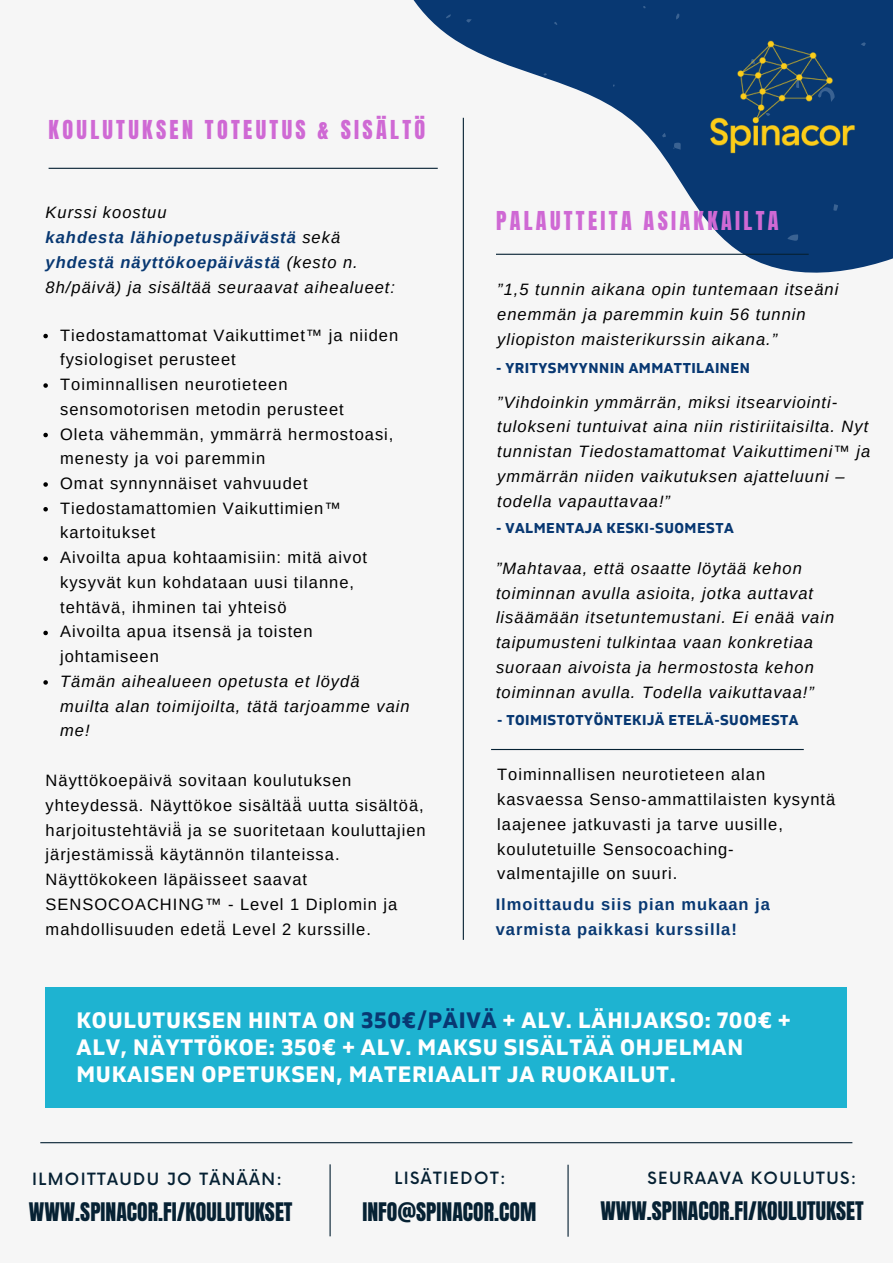
<style>
.page{position:relative;width:893px;height:1264px;background:#fff}
.page>*{position:absolute;margin:0;border:0;box-sizing:border-box;transform-origin:0 0}
.t1{font:700 22.35px/27px "Gilam";letter-spacing:.035em;color:#fff}
.t2{font:22.2px "Anton";letter-spacing:.15em;color:#cf69d4}
.t3{font:21.75px "Anton";color:#062133}
.t4{font:16.5px/24.8px "Arimo";letter-spacing:.06em;color:#000}
.t5{font:italic 16.5px/24.8px "Arimo";letter-spacing:.06em;color:#000}
.t6{font:700 16.5px/24.8px "Arimo";letter-spacing:.06em;color:#083872}
.t7{font:500 16.5px "Now";letter-spacing:.085em;color:#062133}
.t8{font:700 14.25px "Gilam";letter-spacing:.035em;color:#083872}
.s1{font-weight:700;color:#083872}
.s2{color:#083872}
</style>
<div class="page">
<div style="left:0;top:0;width:892px;height:1262px;background:#f6f6f6"></div>
<svg style="left:359px;top:0;width:533px;height:273px"></svg>
<svg style="left:466px;top:19px;width:5px;height:4px"></svg>
<svg style="left:543px;top:73px;width:4px;height:3px"></svg>
<svg style="left:787px;top:234px;width:11px;height:8px"></svg>
<svg style="left:662px;top:133px;width:4px;height:4px"></svg>
<svg style="left:676px;top:13px;width:3px;height:7px"></svg>
<svg style="left:553px;top:22px;width:4px;height:3px"></svg>
<svg style="left:673px;top:142px;width:8px;height:8px"></svg>
<svg style="left:446px;top:14px;width:5px;height:4px"></svg>
<svg style="left:833px;top:204px;width:5px;height:7px"></svg>
<img style="left:696px;top:26px;width:172px;height:142px">
<hr style="left:49px;top:168px;width:388px;height:1px;background:#062133">
<hr style="left:462px;top:118px;width:2px;height:821px;background:#062133">
<hr style="left:496px;top:254px;width:312px;height:1px;background:#062133">
<div style="left:46px;top:987px;width:801px;height:120px;background:#1eb3d1"></div>
<hr style="left:491px;top:749px;width:312px;height:1px;background:#062133">
<hr style="left:40px;top:1142px;width:812px;height:1px;background:#062133">
<hr style="left:329px;top:1164px;width:1px;height:72px;background:#062133">
<hr style="left:567px;top:1164px;width:1px;height:72px;background:#062133">
<svg style="left:43px;top:334px;width:5px;height:4px"></svg>
<svg style="left:43px;top:383px;width:5px;height:5px"></svg>
<svg style="left:43px;top:433px;width:5px;height:4px"></svg>
<svg style="left:43px;top:482px;width:5px;height:5px"></svg>
<svg style="left:43px;top:507px;width:5px;height:4px"></svg>
<svg style="left:43px;top:556px;width:5px;height:5px"></svg>
<svg style="left:43px;top:630px;width:5px;height:5px"></svg>
<svg style="left:43px;top:680px;width:5px;height:4px"></svg>
<h2 class="t2" style="left:49px;top:113px;width:378px">KOULUTUKSEN TOTEUTUS &amp; SISÄLTÖ</h2>
<p class="t5" style="left:46px;top:200px;width:351px">Kurssi koostuu<br><span class="s1">kahdesta lähiopetuspäivästä</span> sekä <span class="s1">yhdestä näyttökoepäivästä</span> (kesto n.<br>8h/päivä) ja sisältää seuraavat aihealueet:</p>
<p class="t4" style="left:60px;top:322px;width:339px">Tiedostamattomat Vaikuttimet™ ja niiden fysiologiset perusteet<br>Toiminnallisen neurotieteen sensomotorisen metodin perusteet<br>Oleta vähemmän, ymmärrä hermostoasi, menesty ja voi paremmin<br>Omat synnynnäiset vahvuudet<br>Tiedostamattomien Vaikuttimien™ kartoitukset<br>Aivoilta apua kohtaamisiin: mitä aivot kysyvät kun kohdataan uusi tilanne, tehtävä, ihminen tai yhteisö<br>Aivoilta apua itsensä ja toisten johtamiseen</p>
<p class="t5" style="left:60px;top:669px;width:351px">Tämän aihealueen opetusta et löydä muilta alan toimijoilta, tätä tarjoamme vain me!</p>
<p class="t4" style="left:46px;top:768px;width:381px">Näyttökoepäivä sovitaan koulutuksen yhteydessä. Näyttö koe sisältää̈ uutta sisältöä, harjoitustehtäviä̈ ja se suoritetaan kouluttajien järjestämissä̈ käytännön tilanteissa.<br>Näyttö kokeen läpäisseet saavat SENSOCOACHING™ - Level 1 Diplomin ja mahdollisuuden edetä̈ Level 2 kurssille.</p>
<h2 class="t2" style="left:496px;top:204px;width:284px">PALAUTTEITA ASIAKKAILTA</h2>
<p class="t5" style="left:497px;top:277px;width:342px">”1,5 tunnin aikana opin tuntemaan itseäni enemmän ja paremmin kuin 56 tunnin yliopiston maisterikurssin aikana.”</p>
<p class="t8" style="left:496px;top:360px;width:255px">- YRITYSMYYNNIN AMMATTILAINEN</p>
<p class="t5" style="left:497px;top:389px;width:375px">”Vihdoinkin ymmärrän, miksi itsearviointi&shy;tulokseni tuntuivat aina niin ristiriitaisilta. Nyt tunnistan Tiedostamattomat Vaikuttimeni™ ja ymmärrän niiden vaikutuksen ajatteluuni – todella vapauttavaa!”</p>
<p class="t8" style="left:496px;top:520px;width:239px">- VALMENTAJA KESKI-SUOMESTA</p>
<p class="t5" style="left:496px;top:555px;width:340px">”Mahtavaa, että osaatte löytää kehon toiminnan avulla asioita, jotka auttavat lisäämään itsetuntemustani. Ei enää vain taipumusteni tulkintaa vaan konkretiaa suoraan aivoista ja hermostosta kehon toiminnan avulla. Todella vaikuttavaa!”</p>
<p class="t8" style="left:497px;top:712px;width:303px">- TOIMISTOTYÖNTEKIJÄ ETELÄ-SUOMESTA</p>
<p class="t4" style="left:497px;top:762px;width:339px">Toiminnallisen neurotieteen alan kasvaessa Senso-ammattilaisten kysyntä laajenee jatkuvasti ja tarve uusille, koulutetuille Sensocoaching&shy;valmentajille on suuri.</p>
<p class="t6" style="left:495px;top:891px;width:276px">Ilmoittaudu siis pian mukaan ja varmista paikkasi kurssilla!</p>
<h1 class="t1" style="left:76px;top:1007px;width:715px">KOULUTUKSEN HINTA ON <span class="s2">350€/PÄIVÄ</span> + ALV. LÄHIJAKSO: 700€ +<br>ALV, NÄYTTÖKOE: 350€ + ALV. MAKSU SISÄLTÄÄ OHJELMAN<br>MUKAISEN OPETUKSEN, MATERIAALIT JA RUOKAILUT.</h1>
<p class="t7" style="left:394px;top:1168px;width:113px">LISÄTIEDOT:</p>
<h3 class="t3" style="left:362px;top:1196px;width:175px">INFO@SPINACOR.COM</h3>
<p class="t7" style="left:32px;top:1170px;width:251px">ILMOITTAUDU JO TÄNÄÄN:</p>
<p class="t7" style="left:647px;top:1169px;width:210px">SEURAAVA KOULUTUS:</p>
<h3 class="t3" style="left:600px;top:1195px;width:265px">WWW.SPINACOR.FI/KOULUTUKSET</h3>
<h3 class="t3" style="left:29px;top:1196px;width:265px">WWW.SPINACOR.FI/KOULUTUKSET</h3>
</div>
